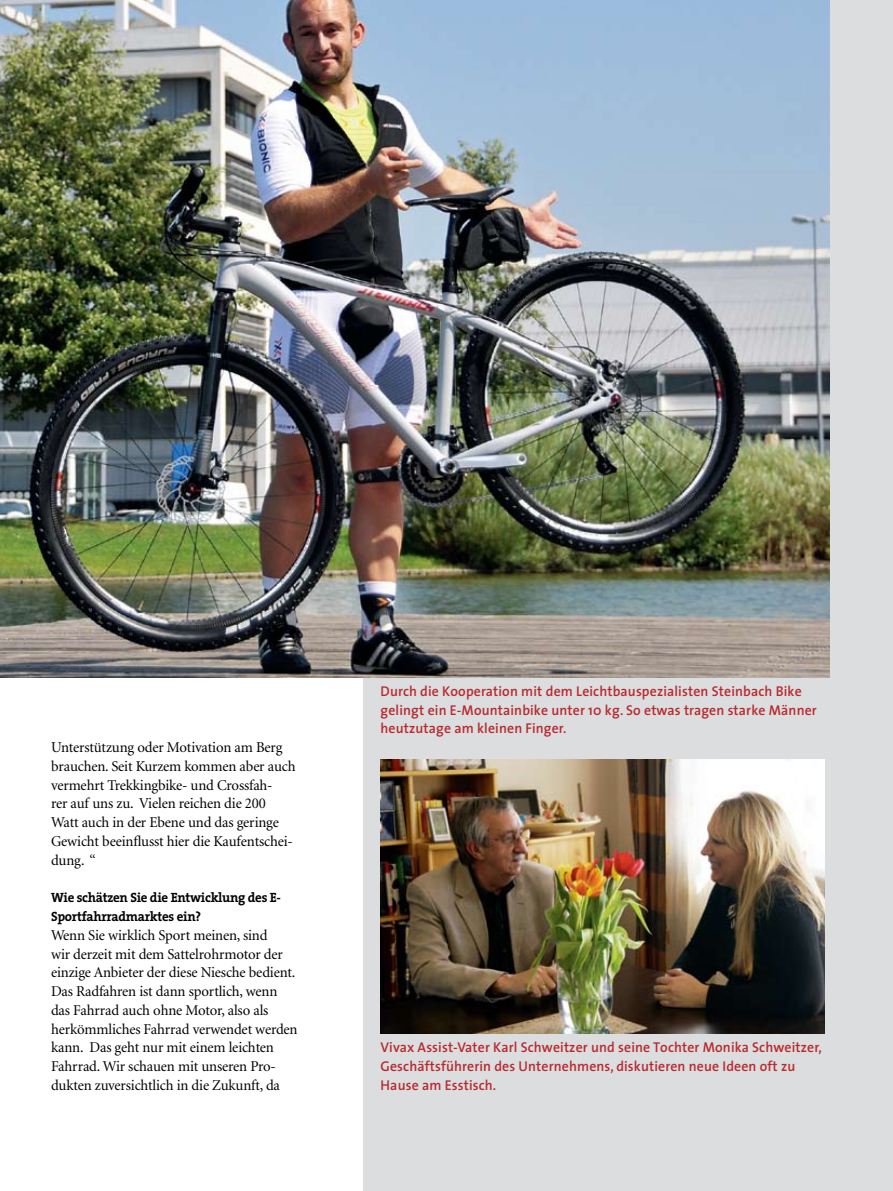
<style>
.page{position:relative;width:893px;height:1191px;background:#fff}
.page>*{position:absolute;margin:0;border:0;box-sizing:border-box;transform-origin:0 0}
.t1{font:15px/18.8px "Minion LT";letter-spacing:-.01em;color:#000}
.t2{font:600 14.25px/18.8px "The Sans";letter-spacing:.01em;color:#b8292f}
.t3{font:700 13.5px/18.8px "The Serif";letter-spacing:-.02em;color:#000}
</style>
<div class="page">
<div style="left:364px;top:0;width:529px;height:1191px;background:#dcddde"></div>
<img style="left:0;top:0;width:829px;height:677px">
<img style="left:381px;top:760px;width:444px;height:273px">
<p class="t1" style="left:51px;top:738px;width:246px">Unterstützung oder Motivation am Berg brauchen. Seit Kurzem kommen aber auch vermehrt Trekkingbike- und Crossfah-<br>rer auf uns zu. Vielen reichen die 200<br>Watt auch in der Ebene und das geringe Gewicht beeinflusst hier die Kaufentschei&shy;dung. “</p>
<p class="t3" style="left:51px;top:888px;width:231px">Wie schätzen Sie die Entwicklung des E-<br>Sportfahrradmarktes ein?</p>
<p class="t1" style="left:51px;top:926px;width:248px">Wenn Sie wirklich Sport meinen, sind<br>wir derzeit mit dem Sattelrohrmotor der einzige Anbieter der diese Niesche bedient.<br>Das Radfahren ist dann sportlich, wenn das Fahrrad auch ohne Motor, also als herkömmliches Fahrrad verwendet werden kann. Das geht nur mit einem leichten Fahrrad. Wir schauen mit unseren Pro&shy;dukten zuversichtlich in die Zukunft, da</p>
<p class="t2" style="left:381px;top:681px;width:438px">Durch die Kooperation mit dem Leichtbauspezialisten Steinbach Bike gelingt ein E-Mountainbike unter 10 kg. So etwas tragen starke Männer heutzutage am kleinen Finger.</p>
<p class="t2" style="left:381px;top:1037px;width:443px">Vivax Assist-Vater Karl Schweitzer und seine Tochter Monika Schweitzer,<br>Geschäftsführerin des Unternehmens, diskutieren neue Ideen oft zu<br>Hause am Esstisch.</p>
</div>
